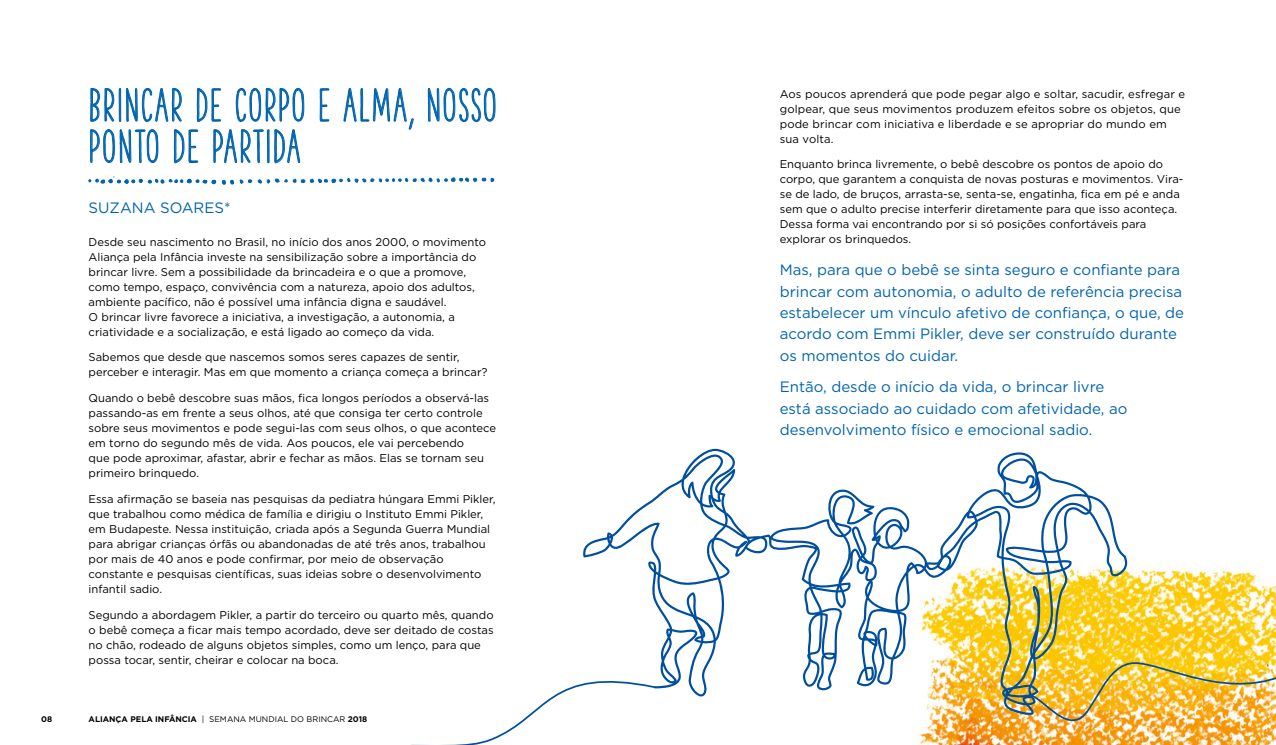
<style>
.page{position:relative;width:1276px;height:745px;background:#fff}
.page>*{position:absolute;margin:0;border:0;box-sizing:border-box;transform-origin:0 0}
.t1{font:700 43.12px/41.2px "The Hand";letter-spacing:.05em;color:#0063af}
.t2{font:15px/21.2px "Gotham";color:#0063af}
.t3{font:11.25px/15px "Gotham";color:#000}
.t4{font:700 8.12px "Gotham";color:#000}
.s1{font-weight:400}
</style>
<div class="page">
<img style="left:1128px;top:566px;width:148px;height:95px">
<svg style="left:88px;top:87px;width:407px;height:98px"></svg>
<svg style="left:583px;top:448px;width:545px;height:213px"></svg>
<svg style="left:467px;top:661px;width:809px;height:83px"></svg>
<h1 class="t1" style="left:89px;top:84px;width:409px">BRINCAR DE CORPO E ALMA, NOSSO<br>PONTO DE PARTIDA</h1>
<h2 class="t2" style="left:89px;top:196px;width:143px">SUZANA SOARES*</h2>
<p class="t3" style="left:89px;top:234px;width:399px">Desde seu nascimento no Brasil, no início dos anos 2000, o movimento Aliança pela Infância investe na sensibilização sobre a importância do brincar livre. Sem a possibilidade da brincadeira e o que a promove, como tempo, espaço, convivência com a natureza, apoio dos adultos, ambiente pacífico, não é possível uma infância digna e saudável.<br>O brincar livre favorece a iniciativa, a investigação, a autonomia, a criatividade e a socialização, e está ligado ao começo da vida.</p>
<p class="t3" style="left:89px;top:349px;width:400px">Sabemos que desde que nascemos somos seres capazes de sentir, perceber e interagir. Mas em que momento a criança começa a brincar?</p>
<p class="t3" style="left:89px;top:390px;width:409px">Quando o bebê descobre suas mãos, fica longos períodos a observá-las passando-as em frente a seus olhos, até que consiga ter certo controle sobre seus movimentos e pode segui-las com seus olhos, o que acontece em torno do segundo mês de vida. Aos poucos, ele vai percebendo<br>que pode aproximar, afastar, abrir e fechar as mãos. Elas se tornam seu primeiro brinquedo.</p>
<p class="t3" style="left:89px;top:490px;width:408px">Essa afirmação se baseia nas pesquisas da pediatra húngara Emmi Pikler, que trabalhou como médica de família e dirigiu o Instituto Emmi Pikler, em Budapeste. Nessa instituição, criada após a Segunda Guerra Mundial para abrigar crianças órfãs ou abandonadas de até três anos, trabalhou por mais de 40 anos e pode confirmar, por meio de observação constante e pesquisas científicas, suas ideias sobre o desenvolvimento infantil sadio.</p>
<p class="t3" style="left:89px;top:606px;width:406px">Segundo a abordagem Pikler, a partir do terceiro ou quarto mês, quando o bebê começa a ficar mais tempo acordado, deve ser deitado de costas no chão, rodeado de alguns objetos simples, como um lenço, para que possa tocar, sentir, cheirar e colocar na boca.</p>
<p class="t4" style="left:41px;top:713px;width:13px">08</p>
<p class="t4" style="left:89px;top:713px;width:280px">ALIANÇA PELA INFÂNCIA <span class="s1">| SEMANA MUNDIAL DO BRINCAR</span> 2018</p>
<p class="t3" style="left:780px;top:86px;width:407px">Aos poucos aprenderá que pode pegar algo e soltar, sacudir, esfregar e golpear, que seus movimentos produzem efeitos sobre os objetos, que pode brincar com iniciativa e liberdade e se apropriar do mundo em sua volta.</p>
<p class="t3" style="left:780px;top:156px;width:405px">Enquanto brinca livremente, o bebê descobre os pontos de apoio do corpo, que garantem a conquista de novas posturas e movimentos. Vira&shy;se de lado, de bruços, arrasta-se, senta-se, engatinha, fica em pé e anda sem que o adulto precise interferir diretamente para que isso aconteça.<br>Dessa forma vai encontrando por si só posições confortáveis para explorar os brinquedos.</p>
<h2 class="t2" style="left:780px;top:259px;width:406px">Mas, para que o bebê se sinta seguro e confiante para brincar com autonomia, o adulto de referência precisa estabelecer um vínculo afetivo de confiança, o que, de acordo com Emmi Pikler, deve ser construído durante os momentos do cuidar.</h2>
<h2 class="t2" style="left:780px;top:376px;width:349px">Então, desde o início da vida, o brincar livre está associado ao cuidado com afetividade, ao desenvolvimento físico e emocional sadio.</h2>
</div>
